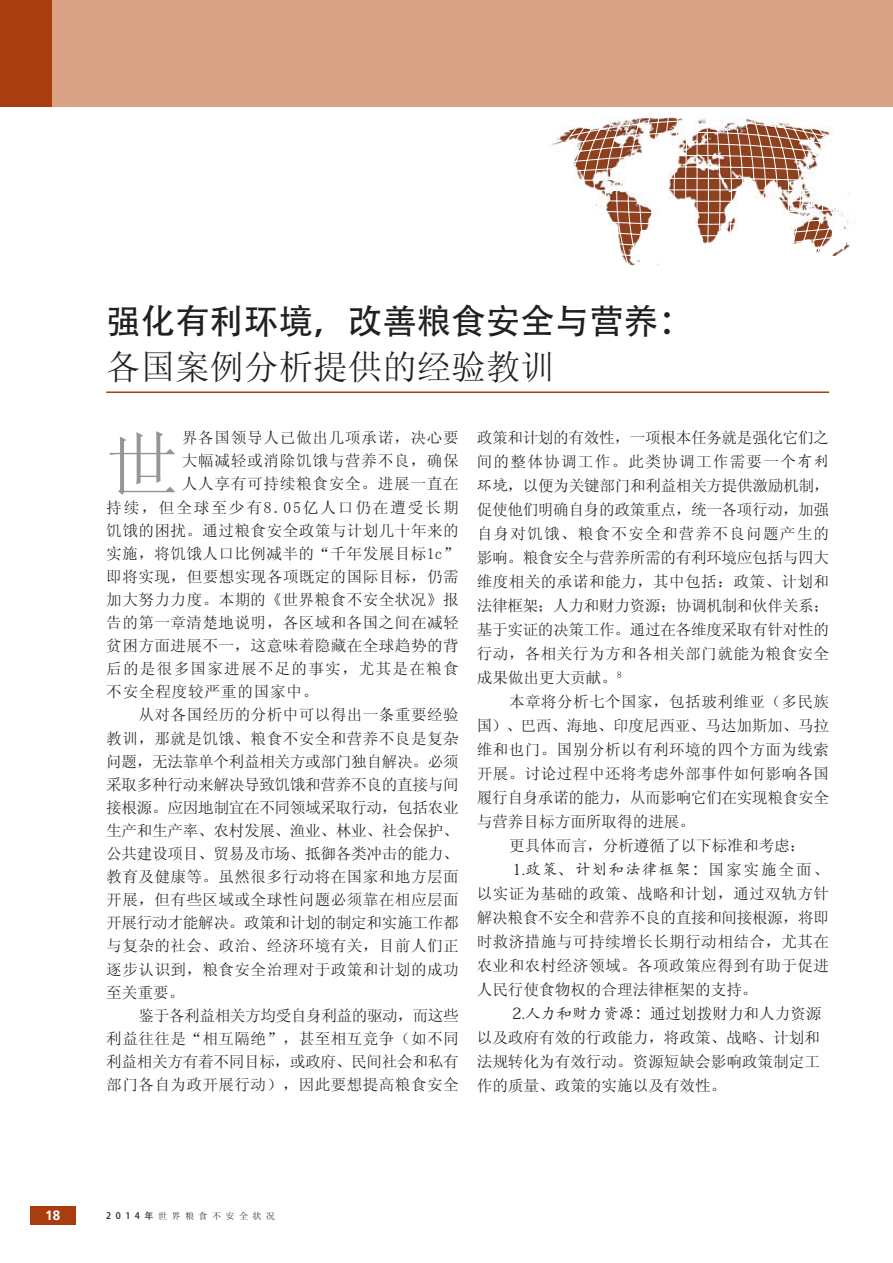
<style>
.page{position:relative;width:893px;height:1263px;background:#fff}
.page>*{position:absolute;margin:0;border:0;box-sizing:border-box;transform-origin:0 0}
.NewPara_DropCap{font:72px "Sim Sun";color:#939598}
.Heading_1_P2{font:34.5px/45px "Adobe Heiti Std";color:#231f20}
.NewPara{font:15.6px/24px "Sim Sun";color:#231f20;text-align:justify}
.NewPara_DropCap-2{font:15.6px "Sim Sun";letter-spacing:.03em;color:#231f20}
.NewPara_DropCap-3{font:15.6px "Sim Sun";letter-spacing:.125em;color:#231f20}
.NewPara_DropCap-4{font:15.6px "Sim Sun";letter-spacing:.08em;color:#231f20}
.NewPara_DropCap-5{font:15.6px "Sim Sun";letter-spacing:.05em;color:#231f20}
.PageNumber{font:700 13.5px "Frutiger";color:#fff}
.Running_Head_Bottom{font:9px "Sim Sun";letter-spacing:.5em;color:#231f20}
.s1{font-family:"Sim Sun"}
.s2{font-family:"Adobe Kaiti Std"}
.s3{font-family:"Adobe Heiti Std"}
</style>
<div class="page">
<div style="left:0;top:0;width:893px;height:106px;background:#daa284"></div>
<div style="left:30px;top:1206px;width:45px;height:18px;background:#a93d10"></div>
<svg style="left:549px;top:117px;width:302px;height:149px"></svg>
<div style="left:0;top:0;width:51px;height:106px;background:#a93d10"></div>
<hr style="left:106px;top:391px;width:723px;height:2px;background:#a93d10">
<p class="Heading_1_P2" style="left:106px;top:299px;width:588px">强化有利环境，改善粮食安全与营养：<span class="s1">各国案例分析提供的经验教训</span></p>
<p class="NewPara_DropCap" style="left:106px;top:428px;width:73px">世</p>
<p class="NewPara_DropCap-2" style="left:182px;top:430px;width:278px">界各国领导人已做出几项承诺，决心要</p>
<p class="NewPara_DropCap-2" style="left:182px;top:453px;width:278px">大幅减轻或消除饥饿与营养不良，确保</p>
<p class="NewPara_DropCap-2" style="left:182px;top:476px;width:278px">人人享有可持续粮食安全。进展一直在</p>
<p class="NewPara_DropCap-3" style="left:106px;top:499px;width:354px">持续，但全球至少有8.05亿人口仍在遭受长期</p>
<p class="NewPara_DropCap-2" style="left:106px;top:522px;width:354px">饥饿的困扰。通过粮食安全政策与计划几十年来的</p>
<p class="NewPara_DropCap-2" style="left:106px;top:545px;width:354px">实施，将饥饿人口比例减半的“千年发展目标1c”</p>
<p class="NewPara_DropCap-2" style="left:106px;top:568px;width:354px">即将实现，但要想实现各项既定的国际目标，仍需</p>
<p class="NewPara_DropCap-2" style="left:106px;top:592px;width:354px">加大努力力度。本期的《世界粮食不安全状况》报</p>
<p class="NewPara_DropCap-2" style="left:106px;top:615px;width:354px">告的第一章清楚地说明，各区域和各国之间在减轻</p>
<p class="NewPara_DropCap-2" style="left:106px;top:638px;width:354px">贫困方面进展不一，这意味着隐藏在全球趋势的背</p>
<p class="NewPara_DropCap-4" style="left:106px;top:661px;width:354px">后的是很多国家进展不足的事实，尤其是在粮食</p>
<p class="NewPara_DropCap-5" style="left:106px;top:684px;width:214px">不安全程度较严重的国家中。</p>
<p class="NewPara" style="left:106px;top:703px;width:354px;line-height:23.1px;text-indent:32px">从对各国经历的分析中可以得出一条重要经验教训，那就是饥饿、粮食不安全和营养不良是复杂问题，无法靠单个利益相关方或部门独自解决。必须采取多种行动来解决导致饥饿和营养不良的直接与间接根源。应因地制宜在不同领域采取行动，包括农业生产和生产率、农村发展、渔业、林业、社会保护、公共建设项目、贸易及市场、抵御各类冲击的能力、教育及健康等。虽然很多行动将在国家和地方层面开展，但有些区域或全球性问题必须靠在相应层面开展行动才能解决。政策和计划的制定和实施工作都与复杂的社会、政治、经济环境有关，目前人们正逐步认识到，粮食安全治理对于政策和计划的成功至关重要。</p>
<p class="NewPara" style="left:106px;top:1004px;width:354px;line-height:23.1px;text-indent:32px">鉴于各利益相关方均受自身利益的驱动，而这些利益往往是“相互隔绝”，甚至相互竞争（如不同利益相关方有着不同目标，或政府、民间社会和私有部门各自为政开展行动），因此要想提高粮食安全</p>
<p class="NewPara" style="left:477px;top:426px;width:354px">政策和计划的有效性，一项根本任务就是强化它们之间的整体协调工作。此类协调工作需要一个<span class="s2">有利环境</span>，以便为关键部门和利益相关方提供激励机制，促使他们明确自身的政策重点，统一各项行动，加强自身对饥饿、粮食不安全和营养不良问题产生的影响。粮食安全与营养所需的有利环境应包括与四大维度相关的承诺和能力，其中包括：政策、计划和法律框架；人力和财力资源；协调机制和伙伴关系；基于实证的决策工作。通过在各维度采取有针对性的行动，各相关行为方和各相关部门就能为粮食安全成果做出更大贡献。<sup>8</sup></p>
<p class="NewPara" style="left:477px;top:690px;width:354px;text-indent:32px">本章将分析七个国家，包括玻利维亚（多民族国）、巴西、海地、印度尼西亚、马达加斯加、马拉维和也门。国别分析以有利环境的四个方面为线索开展。讨论过程中还将考虑外部事件如何影响各国履行自身承诺的能力，从而影响它们在实现粮食安全与营养目标方面所取得的进展。</p>
<p class="NewPara" style="left:509px;top:834px;width:298px">更具体而言，分析遵循了以下标准和考虑：</p>
<p class="NewPara" style="left:477px;top:858px;width:354px;text-indent:35px"><span class="s2">1.政策、计划和法律框架：</span>国家实施全面、以实证为基础的政策、战略和计划，通过双轨方针解决粮食不安全和营养不良的直接和间接根源，将即时救济措施与可持续增长长期行动相结合，尤其在农业和农村经济领域。各项政策应得到有助于促进人民行使食物权的合理法律框架的支持。</p>
<p class="NewPara" style="left:477px;top:1002px;width:346px;text-indent:35px"><span class="s2">2.人力和财力资源：</span>通过划拨财力和人力资源以及政府有效的行政能力，将政策、战略、计划和法规转化为有效行动。资源短缺会影响政策制定工作的质量、政策的实施以及有效性。</p>
<p class="PageNumber" style="left:45px;top:1207px;width:17px">18</p>
<p class="Running_Head_Bottom" style="left:106px;top:1211px;width:170px"><span class="s3">2014年</span>世界粮食不安全状况</p>
</div>
